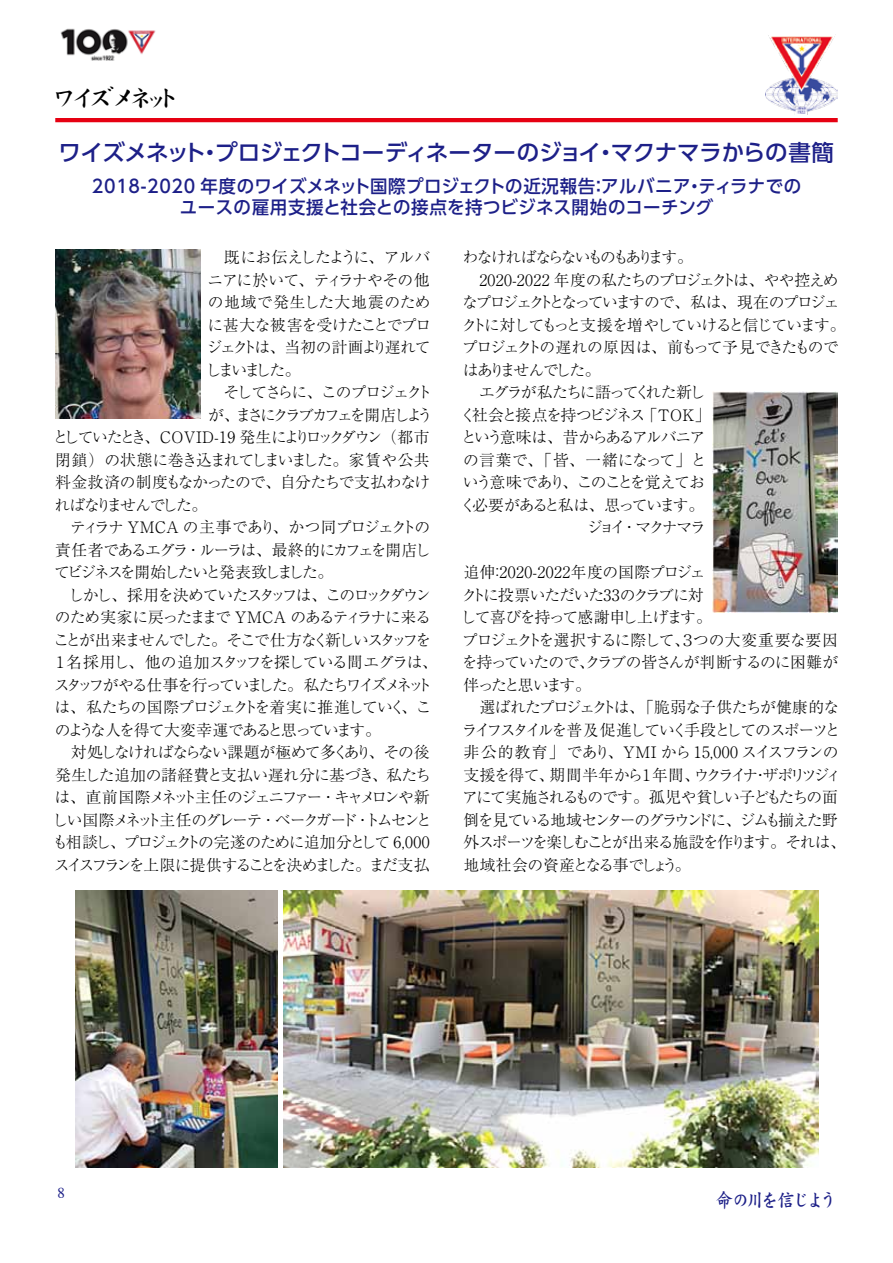
<style>
.page{position:relative;width:893px;height:1263px;background:#fff}
.page>*{position:absolute;margin:0;border:0;box-sizing:border-box;transform-origin:0 0}
.t1{font:25.5px "DF Kai Sho Std W7";letter-spacing:-.315em;color:#000}
.t2{font:500 22.5px "UD Shin Go Pro";letter-spacing:-.02em;color:#1d2088}
.t3{font:19.5px "DF Kai Sho Std W7";letter-spacing:-.16em;color:#1d2088;scale:.9 1}
.t4{font:500 18px/21px "UD Shin Go Pro";letter-spacing:.02em;color:#1d2088;text-align:center}
.t5{font:300 15.75px/22.5px "Ryumin Pro";letter-spacing:-.095em;color:#000;text-align:justify}
.t6{font:300 15.75px/22.5px "Ryumin Pro";letter-spacing:-.06em;color:#000}
.t7{font:300 15.75px "Ryumin Pro";letter-spacing:-.115em;color:#000}
.t8{font:300 15.75px "Ryumin Pro";letter-spacing:-.065em;color:#000}
.t9{font:300 15.75px "Ryumin Pro";letter-spacing:-.055em;color:#000}
.t10{font:300 15.75px "Ryumin Pro";letter-spacing:-.145em;color:#000}
.t11{font:300 15.75px "Ryumin Pro";letter-spacing:-.125em;color:#000}
.t12{font:300 15.75px "Ryumin Pro";letter-spacing:-.12em;color:#000}
.t13{font:300 15.75px "Ryumin Pro";letter-spacing:-.045em;color:#000}
.t14{font:300 15.75px "Ryumin Pro";letter-spacing:-.16em;color:#000}
.t15{font:300 15.75px "Ryumin Pro";letter-spacing:-.14em;color:#000}
.t16{font:300 15.75px "Ryumin Pro";letter-spacing:-.135em;color:#000}
.t17{font:300 15.75px "Ryumin Pro";letter-spacing:-.05em;color:#000}
.t18{font:300 15.75px "Ryumin Pro";letter-spacing:-.04em;color:#000}
.t19{font:300 15.75px "Ryumin Pro";letter-spacing:-.07em;color:#000}
.t20{font:300 15.75px "Ryumin Pro";letter-spacing:-.025em;color:#000}
.t21{font:300 15.75px "Ryumin Pro";letter-spacing:-.175em;color:#000}
.t22{font:300 15.75px "Ryumin Pro";letter-spacing:-.18em;color:#000}
.t23{font:300 15.75px "Ryumin Pro";letter-spacing:-.13em;color:#000}
.t24{font:300 15.75px "Ryumin Pro";letter-spacing:.01em;color:#000}
.t25{font:300 15.75px "Ryumin Pro";letter-spacing:-.17em;color:#000}
.t26{font:15px "Times";color:#1d2088}
</style>
<div class="page">
<hr style="left:55px;top:118px;width:783px;height:4px;background:#e60012">
<img style="left:765px;top:34px;width:73px;height:80px">
<img style="left:60px;top:28px;width:96px;height:33px">
<img style="left:55px;top:249px;width:145px;height:170px">
<img style="left:284px;top:890px;width:534px;height:277px">
<img style="left:75px;top:890px;width:202px;height:277px">
<img style="left:712px;top:391px;width:126px;height:221px">
<h1 class="t1" style="left:51px;top:84px;width:131px">ワイズメネット</h1>
<h2 class="t2" style="left:59px;top:134px;width:777px">ワイズメネット・プロジェクトコーディネーターのジョイ・マクナマラからの書簡</h2>
<p class="t4" style="left:92px;top:175px;width:711px">2018-2020 年度のワイズメネット国際プロジェクトの近況報告：アルバニア・ティラナでのユースの雇用支援と社会との接点を持つビジネス開始のコーチング</p>
<p class="t22" style="left:463px;top:245px;width:232px">わなければならないものもあります。</p>
<p class="t13" style="left:479px;top:267px;width:361px">2020-2022 年度の私たちのプロジェクトは、やや控えめ</p>
<p class="t10" style="left:462px;top:290px;width:379px">なプロジェクトとなっていますので、私は、現在のプロジェ</p>
<p class="t5" style="left:462px;top:312px;width:385px">クトに対してもっと支援を増やしていけると信じています。</p>
<p class="t12" style="left:462px;top:335px;width:379px">プロジェクトの遅れの原因は、前もって予見できたもので</p>
<p class="t7" style="left:463px;top:357px;width:139px">はありませんでした。</p>
<p class="t5" style="left:479px;top:380px;width:228px">エグラが私たちに語ってくれた新し</p>
<p class="t7" style="left:460px;top:402px;width:252px">く社会と接点を持つビジネス「TOK」</p>
<p class="t11" style="left:461px;top:425px;width:246px">という意味は、昔からあるアルバニア</p>
<p class="t24" style="left:463px;top:447px;width:245px">の言葉で、「皆、一緒になって」と</p>
<p class="t5" style="left:463px;top:470px;width:243px">いう意味であり、このことを覚えてお</p>
<p class="t23" style="left:460px;top:492px;width:246px">く必要があると私は、思っています。</p>
<p class="t25" style="left:587px;top:515px;width:120px">ジョイ・マクナマラ</p>
<p class="t6" style="left:461px;top:560px;width:379px">追伸：2020-2022年度の国際プロジェ<br>クトに投票いただいた33のクラブに対<br>して喜びを持って感謝申し上げます。<br>プロジェクトを選択するに際して、３つの大変重要な要因を持っていたので、クラブの皆さんが判断するのに困難が伴ったと思います。</p>
<p class="t5" style="left:462px;top:695px;width:386px;text-align:left;text-indent:18px">選ばれたプロジェクトは、「脆弱な子供たちが健康的なライフスタイルを普及促進していく手段としてのスポーツと非公的教育」であり、YMI から15,000 スイスフランの支援を得て、期間半年から１年間、ウクライナ・ザポリツジィアにて実施されるものです。孤児や貧しい子どもたちの面倒を見ている地域センターのグラウンドに、ジムも揃えた野外スポーツを楽しむことが出来る施設を作ります。それは、地域社会の資産となる事でしょう。</p>
<p class="t5" style="left:206px;top:245px;width:227px;text-indent:19px">既にお伝えしたように、アルバニアに於いて、ティラナやその他の地域で発生した大地震のために甚大な被害を受けたことでプロジェクトは、当初の計画より遅れてしまいました。</p>
<p class="t12" style="left:223px;top:380px;width:211px">そしてさらに、このプロジェクト</p>
<p class="t21" style="left:208px;top:402px;width:226px">が、まさにクラブカフェを開店しよう</p>
<p class="t7" style="left:53px;top:425px;width:378px">としていたとき、COVID-19 発生によりロックダウン（都市</p>
<p class="t9" style="left:55px;top:447px;width:376px">閉鎖）の状態に巻き込まれてしまいました。家賃や公共</p>
<p class="t18" style="left:55px;top:470px;width:377px">料金救済の制度もなかったので、自分たちで支払わなけ</p>
<p class="t5" style="left:54px;top:492px;width:154px">ればなりませんでした。</p>
<p class="t9" style="left:70px;top:515px;width:362px">ティラナ YMCA の主事であり、かつ同プロジェクトの</p>
<p class="t5" style="left:55px;top:537px;width:377px">責任者であるエグラ・ルーラは、最終的にカフェを開店し</p>
<p class="t10" style="left:54px;top:560px;width:280px">てビジネスを開始したいと発表致しました。</p>
<p class="t5" style="left:68px;top:582px;width:365px">しかし、採用を決めていたスタッフは、このロックダウン</p>
<p class="t17" style="left:55px;top:605px;width:378px">のため実家に戻ったままで YMCA のあるティラナに来る</p>
<p class="t7" style="left:53px;top:627px;width:379px">ことが出来ませんでした。そこで仕方なく新しいスタッフを</p>
<p class="t8" style="left:52px;top:650px;width:387px">１名採用し、他の追加スタッフを探している間エグラは、</p>
<p class="t14" style="left:54px;top:672px;width:380px">スタッフがやる仕事を行っていました。私たちワイズメネット</p>
<p class="t8" style="left:55px;top:695px;width:378px">は、私たちの国際プロジェクトを着実に推進していく、こ</p>
<p class="t5" style="left:55px;top:717px;width:328px">のような人を得て大変幸運であると思っています。</p>
<p class="t19" style="left:71px;top:740px;width:360px">対処しなければならない課題が極めて多くあり、その後</p>
<p class="t20" style="left:55px;top:762px;width:377px">発生した追加の諸経費と支払い遅れ分に基づき、私たち</p>
<p class="t15" style="left:55px;top:785px;width:377px">は、直前国際メネット主任のジェニファー・キャメロンや新</p>
<p class="t11" style="left:52px;top:807px;width:381px">しい国際メネット主任のグレーテ・ベークガード・トムセンと</p>
<p class="t5" style="left:52px;top:830px;width:379px">も相談し、プロジェクトの完遂のために追加分として 6,000</p>
<p class="t16" style="left:54px;top:852px;width:377px">スイスフランを上限に提供することを決めました。まだ支払</p>
<p class="t26" style="left:57px;top:1179px;width:9px">8</p>
<p class="t3" style="left:715px;top:1190px;width:136px">命の川を信じよう</p>
</div>
